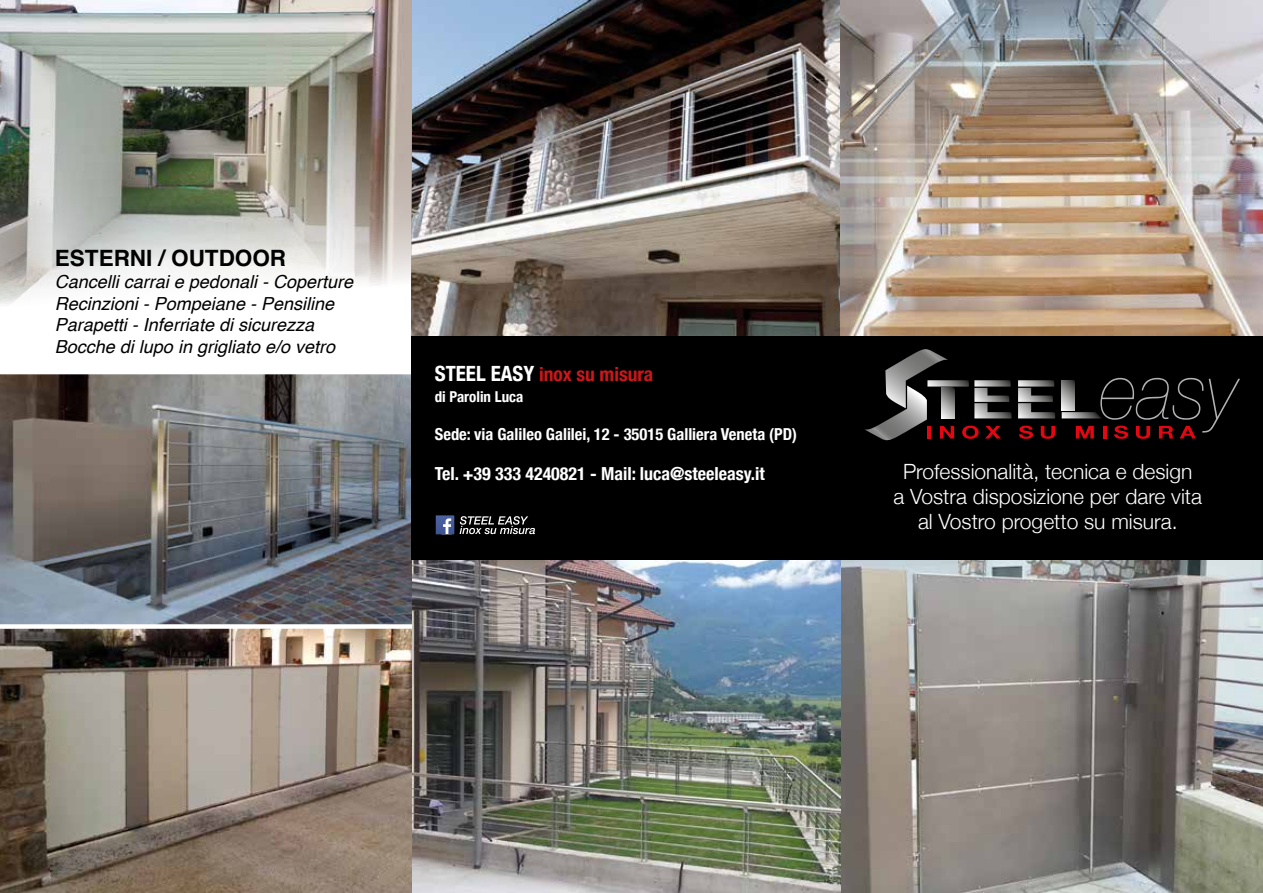
<style>
.page{position:relative;width:1263px;height:893px;background:#fff}
.page>*{position:absolute;margin:0;border:0;box-sizing:border-box;transform-origin:0 0}
.t1{font:700 22.5px "Helvetica";color:#000}
.t2{font:300 21px/25.2px "Helvetica Neue";color:#fff;text-align:center}
.t3{font:700 condensed 19.5px "Helvetica Neue";color:#cd171a}
.t4{font:italic 18px/21.6px "Helvetica";color:#000}
.t5{font:700 condensed 18px "Helvetica Neue";color:#fff}
.t6{font:700 condensed 16.5px "Helvetica Neue";color:#fff}
.t7{font:700 condensed 15px "Helvetica Neue";color:#fff}
.s1{font-size:21px;color:#fff}
</style>
<div class="page">
<svg style="left:0;top:370px;width:412px;height:254px;background:#707173"></svg>
<svg style="left:0;top:624px;width:412px;height:269px;background:#8b7e71"></svg>
<img style="left:839px;top:0;width:424px;height:336px">
<img style="left:412px;top:560px;width:851px;height:333px">
<img style="left:412px;top:0;width:427px;height:336px">
<img style="left:0;top:0;width:412px;height:317px">
<div style="left:412px;top:336px;width:851px;height:224px;background:#000"></div>
<svg style="left:1019px;top:426px;width:14px;height:13px"></svg>
<svg style="left:1041px;top:426px;width:14px;height:13px"></svg>
<svg style="left:865px;top:349px;width:146px;height:92px"></svg>
<svg style="left:1062px;top:378px;width:178px;height:61px"></svg>
<svg style="left:1018px;top:380px;width:37px;height:38px"></svg>
<svg style="left:460px;top:516px;width:75px;height:18px"></svg>
<svg style="left:436px;top:515px;width:18px;height:19px"></svg>
<p class="t1" style="left:55px;top:240px;width:233px">ESTERNI / OUTDOOR</p>
<p class="t4" style="left:55px;top:271px;width:300px">Cancelli carrai e pedonali - Coperture Recinzioni - Pompeiane - Pensiline Parapetti - Inferriate di sicurezza Bocche di lupo in grigliato e/o vetro</p>
<p class="t3" style="left:435px;top:357px;width:220px"><span class="s1">STEEL EASY</span> inox su misura</p>
<p class="t7" style="left:435px;top:384px;width:90px">di Parolin Luca</p>
<p class="t6" style="left:435px;top:420px;width:364px">Sede: via Galileo Galilei, 12 - 35015 Galliera Veneta (PD)</p>
<p class="t5" style="left:435px;top:458px;width:331px">Tel. +39 333 4240821 - Mail: luca@steeleasy.it</p>
<p class="t2" style="left:893px;top:458px;width:310px">Professionalità, tecnica e design<br>a Vostra disposizione per dare vita al Vostro progetto su misura.</p>
</div>
